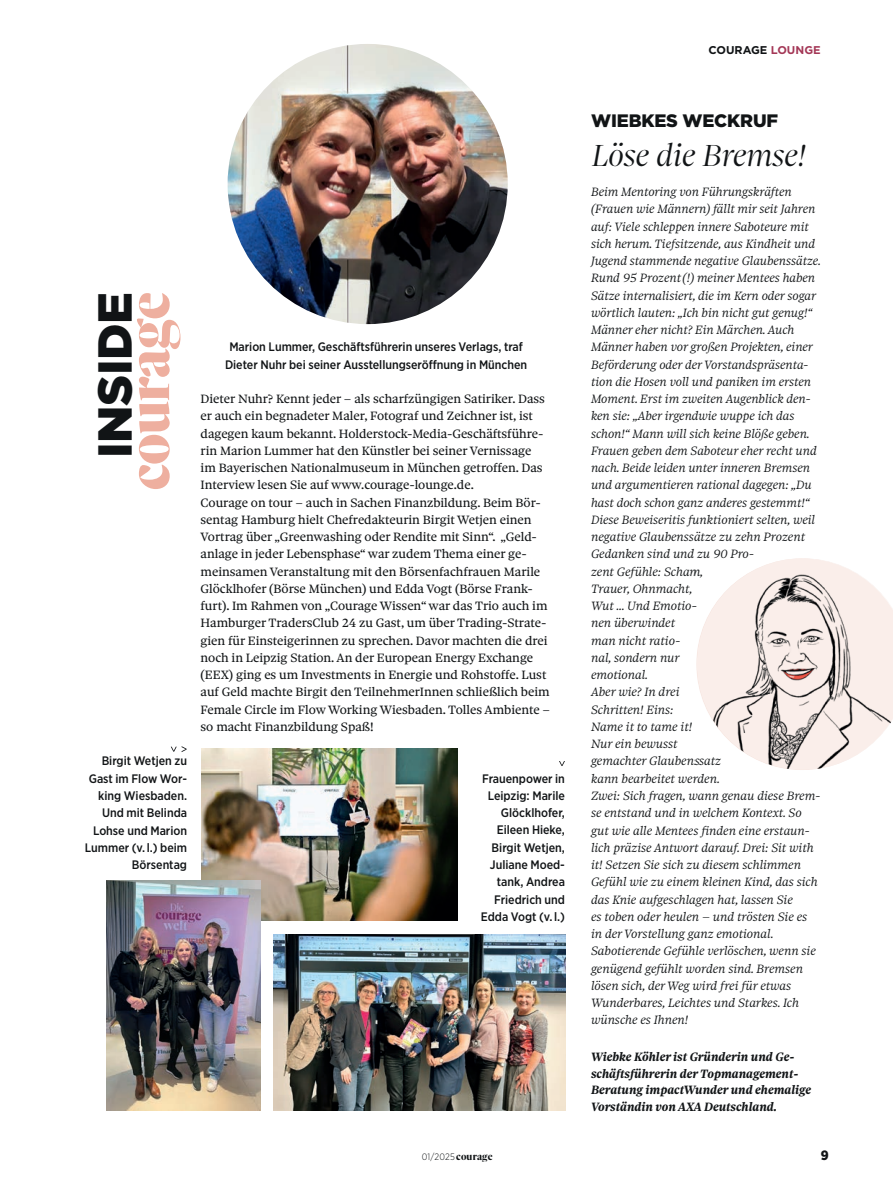
<style>
.page{position:relative;width:893px;height:1191px;background:#fff}
.page>*{position:absolute;margin:0;border:0;box-sizing:border-box;transform-origin:0 0}
.t1{font:900 60px "Sole Serif Big Display";letter-spacing:-.01em;color:#eeaf9f}
.t2{font:900 47.7px "Gotham";letter-spacing:-.01em;color:#111416}
.t3{font:italic 300 33px "Sole Serif Big Display";color:#111416}
.t4{font:900 18px "Gotham";letter-spacing:-.01em;color:#111416}
.t5{font:900 13.5px "Gotham Narrow";color:#111416}
.t6{font:italic 300 12.9px/17.2px "Sole Serif Text";color:#111416}
.t7{font:12.9px/17.2px "Sole Serif Text";color:#111416}
.t8{font:italic 700 12.9px/16.5px "Sole Serif Text";color:#111416}
.t9{font:500 12.3px/17.2px "Gotham Narrow";color:#111416;text-align:right}
.t10{font:700 11.25px "Gotham";color:#111416}
.t11{font:300 9.3px "Gotham Narrow";letter-spacing:.015em;color:#111416}
.s1{color:#a43857}
.s2{font-family:"Sole Serif Big Display";font-weight:800;font-size:10.5px}
</style>
<div class="page">
<img style="left:274px;top:934px;width:291px;height:176px">
<img style="left:228px;top:44px;width:280px;height:280px;border-radius:140px">
<img style="left:201px;top:748px;width:256px;height:172px">
<img style="left:107px;top:881px;width:153px;height:229px">
<img style="left:697px;top:558px;width:196px;height:212px">
<svg style="left:171px;top:746px;width:16px;height:6px"></svg>
<svg style="left:559px;top:761px;width:6px;height:5px"></svg>
<p class="t10" style="left:708px;top:43px;width:114px">COURAGE <span class="s1">LOUNGE</span></p>
<h2 class="t2" style="left:82px;top:458px;width:168px;rotate:-90deg">INSIDE</h2>
<h1 class="t1" style="left:116px;top:490px;width:199px;rotate:-90deg">courage</h1>
<p class="t9" style="left:85px;top:752px;width:104px">Birgit Wetjen zu<br>Gast im Flow Wor&shy;king Wiesbaden.<br>Und mit Belinda<br>Lohse und Marion<br>Lummer (v. l.) beim<br>Börsentag</p>
<p class="t9" style="left:225px;top:338px;width:304px;text-align:center">Marion Lummer, Geschäftsführerin unseres Verlags, traf<br>Dieter Nuhr bei seiner Ausstellungseröffnung in München</p>
<p class="t7" style="left:201px;top:390px;width:351px">Dieter Nuhr? Kennt jeder – als scharfzüngigen Satiriker. Dass er auch ein begnadeter Maler, Fotograf und Zeichner ist, ist dagegen kaum bekannt. Holderstock-Media-Geschäftsführe&shy;rin Marion Lummer hat den Künstler bei seiner Vernissage<br>im Bayerischen Nationalmuseum in München getroffen. Das Interview lesen Sie auf www.courage-lounge.de.<br>Courage on tour – auch in Sachen Finanzbildung. Beim Bör&shy;sentag Hamburg hielt Chefredakteurin Birgit Wetjen einen Vortrag über „Greenwashing oder Rendite mit Sinn“. „Geld&shy;anlage in jeder Lebensphase“ war zudem Thema einer ge&shy;meinsamen Veranstaltung mit den Börsenfachfrauen Marile Glöcklhofer (Börse München) und Edda Vogt (Börse Frank&shy;furt). Im Rahmen von „Courage Wissen“ war das Trio auch im Hamburger TradersClub 24 zu Gast, um über Trading-Strate&shy;gien für Einsteigerinnen zu sprechen. Davor machten die drei noch in Leipzig Station. An der European Energy Exchange (EEX) ging es um Investments in Energie und Rohstoffe. Lust auf Geld machte Birgit den TeilnehmerInnen schließlich beim Female Circle im Flow Working Wiesbaden. Tolles Ambiente – so macht Finanzbildung Spaß!</p>
<p class="t9" style="left:481px;top:769px;width:85px">Frauenpower in<br>Leipzig: Marile<br>Glöcklhofer,<br>Eileen Hieke,<br>Birgit Wetjen,<br>Juliane Moed&shy;tank, Andrea<br>Friedrich und<br>Edda Vogt (v. l.)</p>
<h3 class="t4" style="left:591px;top:108px;width:189px">WIEBKES WECKRUF</h3>
<h3 class="t3" style="left:592px;top:137px;width:215px">Löse die Bremse!</h3>
<p class="t6" style="left:591px;top:183px;width:231px">Beim Mentoring von Führungskräften (Frauen wie Männern) fällt mir seit Jahren auf: Viele schleppen innere Saboteure mit sich herum. Tiefsitzende, aus Kindheit und Jugend stammende negative Glaubenssätze.<br>Rund 95 Prozent(!) meiner Mentees haben Sätze internalisiert, die im Kern oder sogar wörtlich lauten: „Ich bin nicht gut genug!“ Männer eher nicht? Ein Märchen. Auch Männer haben vor großen Projekten, einer Beförderung oder der Vorstandspräsenta&shy;tion die Hosen voll und paniken im ersten Moment. Erst im zweiten Augenblick den&shy;ken sie: „Aber irgendwie wuppe ich das schon!“ Mann will sich keine Blöße geben.<br>Frauen geben dem Saboteur eher recht und nach. Beide leiden unter inneren Bremsen und argumentieren rational dagegen: „Du hast doch schon ganz anderes gestemmt!“ Diese Beweiseritis funktioniert selten, weil negative Glaubenssätze zu zehn Prozent Gedanken sind und zu 90 Pro-<br>zent Gefühle: Scham,<br>Trauer, Ohnmacht,<br>Wut … Und Emotio-<br>nen überwindet<br>man nicht ratio-<br>nal, sondern nur<br>emotional.<br>Aber wie? In drei<br>Schritten! Eins:<br>Name it to tame it!<br>Nur ein bewusst<br>gemachter Glaubenssatz<br>kann bearbeitet werden.<br>Zwei: Sich fragen, wann genau diese Brem&shy;se entstand und in welchem Kontext. So gut wie alle Mentees finden eine erstaun&shy;lich präzise Antwort darauf. Drei: Sit with it! Setzen Sie sich zu diesem schlimmen Gefühl wie zu einem kleinen Kind, das sich das Knie aufgeschlagen hat, lassen Sie<br>es toben oder heulen – und trösten Sie es in der Vorstellung ganz emotional.<br>Sabotierende Gefühle verlöschen, wenn sie genügend gefühlt worden sind. Bremsen lösen sich, der Weg wird frei für etwas Wunderbares, Leichtes und Starkes. Ich wünsche es Ihnen!</p>
<p class="t8" style="left:591px;top:1048px;width:222px">Wiebke Köhler ist Gründerin und Ge&shy;schäftsführerin der Topmanagement-Beratung impactWunder und ehemalige Vorständin von AXA Deutschland.</p>
<p class="t11" style="left:422px;top:1151px;width:72px">01/2025 <span class="s2">courage</span></p>
<p class="t5" style="left:821px;top:1146px;width:9px">9</p>
</div>
